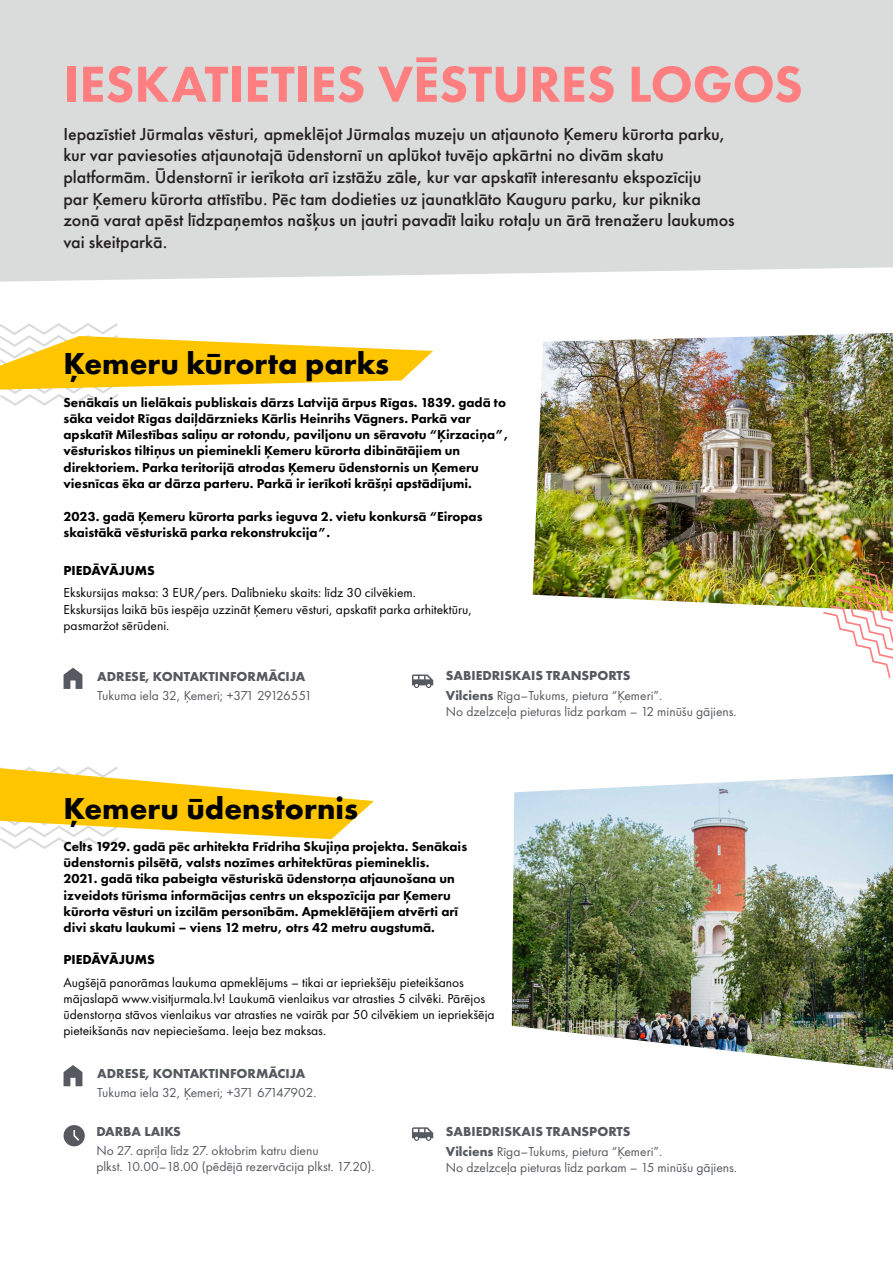
<style>
.page{position:relative;width:893px;height:1276px;background:#fff}
.page>*{position:absolute;margin:0;border:0;box-sizing:border-box;transform-origin:0 0}
.t1{font:800 52.5px "Futura PT";letter-spacing:-.005em;color:#ff7e80}
.t2{font:700 31.5px "Futura PT";color:#000}
.t3{font:500 18px/21.6px "Futura PT";color:#231f20}
.t4{font:800 13.5px/16.2px "Futura PT";color:#000}
.t5{font:13.5px/16.2px "Futura PT Book";color:#000}
.t6{font:13.5px/16.2px "Futura PT Book";color:#56595f}
.t7{font:700 13.5px "Futura PT";color:#56595f}
.t8{font:700 13.5px "Futura PT";color:#000}
.s1{font-family:"Futura PT";font-weight:700}
</style>
<div class="page">
<svg style="left:0;top:766px;width:374px;height:83px"></svg>
<svg style="left:0;top:323px;width:433px;height:83px"></svg>
<svg style="left:64px;top:1125px;width:21px;height:21px"></svg>
<svg style="left:64px;top:667px;width:18px;height:22px"></svg>
<svg style="left:412px;top:674px;width:21px;height:14px"></svg>
<svg style="left:64px;top:1065px;width:18px;height:21px"></svg>
<svg style="left:412px;top:1127px;width:21px;height:14px"></svg>
<div style="left:0;top:0;width:893px;height:282px;background:#dadbdb"></div>
<img style="left:533px;top:333px;width:360px;height:275px">
<img style="left:512px;top:774px;width:381px;height:295px">
<img style="left:821px;top:570px;width:72px;height:108px">
<h1 class="t1" style="left:63px;top:51px;width:741px">IESKATIETIES VĒSTURES LOGOS</h1>
<p class="t3" style="left:63px;top:123px;width:673px">Iepazīstiet Jūrmalas vēsturi, apmeklējot Jūrmalas muzeju un atjaunoto Ķemeru kūrorta parku, kur var paviesoties atjaunotajā ūdenstornī un aplūkot tuvējo apkārtni no divām skatu platformām. Ūdenstornī ir ierīkota arī izstāžu zāle, kur var apskatīt interesantu ekspozīciju<br>par Ķemeru kūrorta attīstību. Pēc tam dodieties uz jaunatklāto Kauguru parku, kur piknika zonā varat apēst līdzpaņemtos našķus un jautri pavadīt laiku rotaļu un ārā trenažeru laukumos vai skeitparkā.</p>
<h2 class="t2" style="left:64px;top:343px;width:327px">Ķemeru kūrorta parks</h2>
<p class="t4" style="left:64px;top:394px;width:447px">Senākais un lielākais publiskais dārzs Latvijā ārpus Rīgas. 1839. gadā to sāka veidot Rīgas daiļdārznieks Kārlis Heinrihs Vāgners. Parkā var apskatīt Mīlestības saliņu ar rotondu, paviljonu un sēravotu “Ķirzaciņa”, vēsturiskos tiltiņus un pieminekli Ķemeru kūrorta dibinātājiem un direktoriem. Parka teritorijā atrodas Ķemeru ūdenstornis un Ķemeru viesnīcas ēka ar dārza parteru. Parkā ir ierīkoti krāšņi apstādījumi.</p>
<p class="t4" style="left:64px;top:508px;width:420px">2023. gadā Ķemeru kūrorta parks ieguva 2. vietu konkursā “Eiropas skaistākā vēsturiskā parka rekonstrukcija”.</p>
<p class="t8" style="left:64px;top:562px;width:93px">PIEDĀVĀJUMS</p>
<p class="t5" style="left:64px;top:584px;width:410px">Ekskursijas maksa: 3 EUR/pers. Dalībnieku skaits: līdz 30 cilvēkiem.<br>Ekskursijas laikā būs iespēja uzzināt Ķemeru vēsturi, apskatīt parka arhitektūru, pasmaržot sērūdeni.</p>
<p class="t7" style="left:446px;top:667px;width:186px">SABIEDRISKAIS TRANSPORTS</p>
<p class="t6" style="left:446px;top:687px;width:292px"><span class="s1">Vilciens</span> Rīga–Tukums, pietura “Ķemeri”.<br>No dzelzceļa pieturas līdz parkam – 12 minūšu gājiens.</p>
<p class="t7" style="left:97px;top:667px;width:210px">ADRESE, KONTAKTINFORMĀCIJA</p>
<p class="t6" style="left:97px;top:687px;width:216px">Tukuma iela 32, Ķemeri; +371 29126551</p>
<h2 class="t2" style="left:64px;top:787px;width:296px">Ķemeru ūdenstornis</h2>
<p class="t4" style="left:64px;top:838px;width:405px">Celts 1929. gadā pēc arhitekta Frīdriha Skujiņa projekta. Senākais ūdenstornis pilsētā, valsts nozīmes arhitektūras piemineklis.<br>2021. gadā tika pabeigta vēsturiskā ūdenstorņa atjaunošana un izveidots tūrisma informācijas centrs un ekspozīcija par Ķemeru kūrorta vēsturi un izcilām personībām. Apmeklētājiem atvērti arī divi skatu laukumi – viens 12 metru, otrs 42 metru augstumā.</p>
<p class="t8" style="left:64px;top:951px;width:93px">PIEDĀVĀJUMS</p>
<p class="t5" style="left:64px;top:974px;width:433px">Augšējā panorāmas laukuma apmeklējums – tikai ar iepriekšēju pieteikšanos mājaslapā www.visitjurmala.lv! Laukumā vienlaikus var atrasties 5 cilvēki. Pārējos ūdenstorņa stāvos vienlaikus var atrasties ne vairāk par 50 cilvēkiem un iepriekšēja pieteikšanās nav nepieciešama. Ieeja bez maksas.</p>
<p class="t7" style="left:97px;top:1065px;width:210px">ADRESE, KONTAKTINFORMĀCIJA</p>
<p class="t6" style="left:97px;top:1084px;width:221px">Tukuma iela 32, Ķemeri; +371 67147902.</p>
<p class="t7" style="left:96px;top:1122px;width:86px">DARBA LAIKS</p>
<p class="t6" style="left:96px;top:1142px;width:280px">No 27. aprīļa līdz 27. oktobrim katru dienu<br>plkst. 10.00–18.00 (pēdējā rezervācija plkst. 17.20).</p>
<p class="t7" style="left:446px;top:1123px;width:186px">SABIEDRISKAIS TRANSPORTS</p>
<p class="t6" style="left:446px;top:1143px;width:293px"><span class="s1">Vilciens</span> Rīga–Tukums, pietura “Ķemeri”.<br>No dzelzceļa pieturas līdz parkam – 15 minūšu gājiens.</p>
</div>
